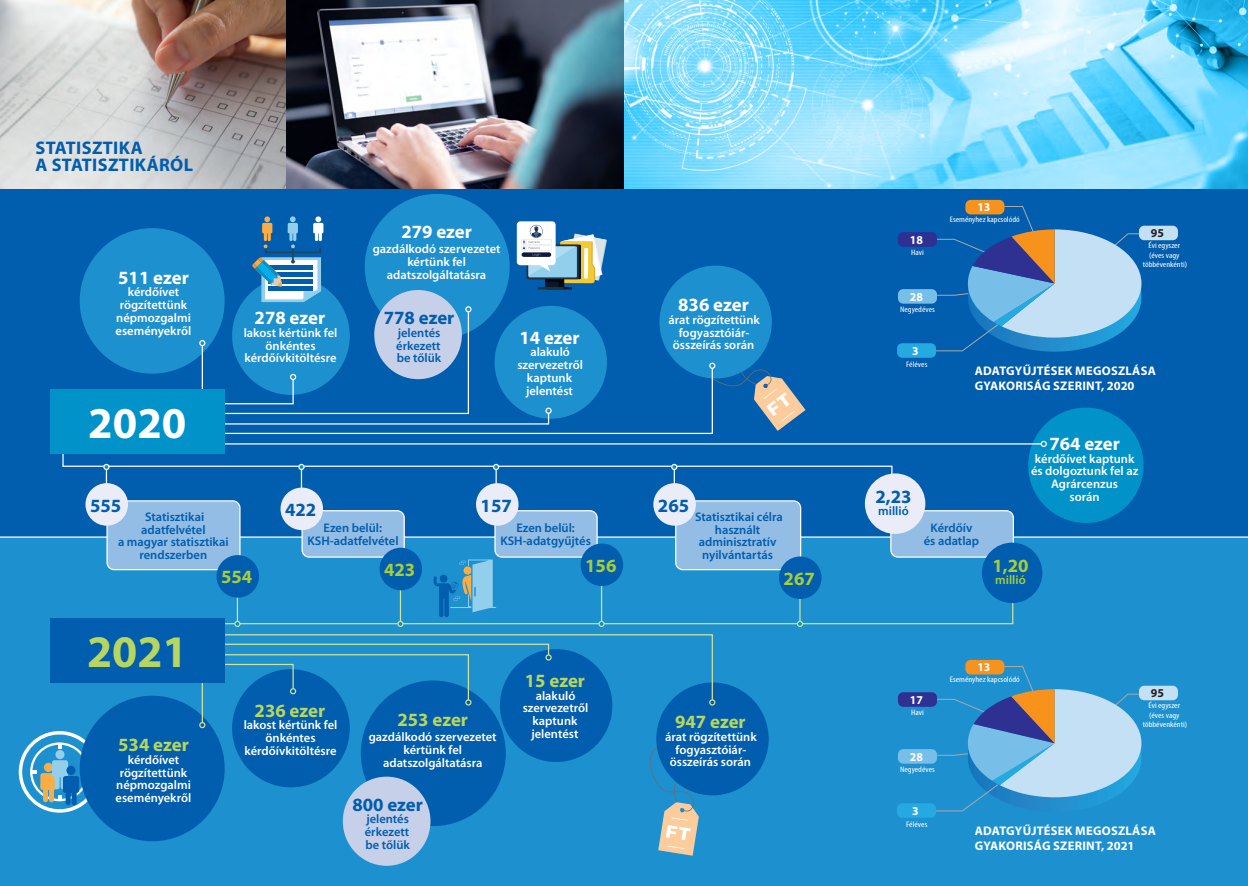
<style>
.page{position:relative;width:1248px;height:886px;background:#fff}
.page>*{position:absolute;margin:0;border:0;box-sizing:border-box;transform-origin:0 0}
.t1{font:700 45.38px "Myriad Pro";color:#b6d65f}
.t2{font:700 44.25px "Myriad Pro";color:#fff}
.t3{font:700 18.75px "Myriad Pro";color:#fff}
.t4{font:700 18.75px "Myriad Pro";color:#b6d65f}
.t5{font:700 18.75px "Myriad Pro";color:#015dad}
.t6{font:700 18.75px "Myriad Pro";color:#a6ce39}
.t7{font:700 18.25px/16.9px "Myriad Pro";letter-spacing:.02em;color:#015dad}
.t8{font:600 12.5px/12.8px "Myriad Pro";color:#fff;text-align:center}
.t9{font:600 12.5px/12.8px "Myriad Pro";color:#015dad;text-align:center}
.t10{font:700 12.5px/15px "Myriad Pro";letter-spacing:.02em;color:#fff}
.t11{font:600 12.5px "Myriad Pro";color:#a6ce39}
.t12{font:700 12px "Myriad Pro";color:#fff}
.t13{font:700 12px "Myriad Pro";color:#231f20}
.t14{font:condensed 8px/9.6px "Myriad Pro";color:#fff;text-align:center;scale:1.18 1}
</style>
<div class="page">
<div style="left:0;top:0;width:1247px;height:886px;background:#1d90d0"></div>
<div style="left:0;top:188px;width:1247px;height:349px;background:#015dad"></div>
<img style="left:0;top:0;width:624px;height:188px">
<div style="left:1138px;top:686px;width:39px;height:14px;background:#c3e0f4;border-radius:5px"></div>
<div style="left:897px;top:692px;width:39px;height:15px;background:#2e3092;border-radius:5px"></div>
<div style="left:965px;top:660px;width:39px;height:14px;background:#f7931d;border-radius:5px"></div>
<div style="left:897px;top:749px;width:39px;height:15px;background:#77bee9;border-radius:5px"></div>
<svg style="left:929px;top:666px;width:214px;height:149px"></svg>
<div style="left:896px;top:803px;width:39px;height:15px;background:#24aae1;border-radius:5px"></div>
<hr style="left:0;top:536px;width:1247px;height:2px;background:#fff">
<div style="left:656px;top:682px;width:112px;height:113px;background:#015dad;border-radius:50%"></div>
<div style="left:365px;top:194px;width:144px;height:145px;background:#1d90d0;border-radius:50%"></div>
<div style="left:302px;top:511px;width:102px;height:46px;background:#93bde5;border-radius:7px"></div>
<div style="left:301px;top:510px;width:104px;height:48px;border:1px solid #fff;border-radius:7px"></div>
<div style="left:495px;top:511px;width:102px;height:46px;background:#93bde5;border-radius:7px"></div>
<div style="left:494px;top:510px;width:103px;height:48px;border:1px solid #fff;border-radius:7px"></div>
<div style="left:1138px;top:226px;width:39px;height:14px;background:#c3e0f4;border-radius:5px"></div>
<div style="left:897px;top:232px;width:39px;height:15px;background:#2e3092;border-radius:5px"></div>
<div style="left:965px;top:200px;width:39px;height:14px;background:#f7931d;border-radius:5px"></div>
<div style="left:897px;top:289px;width:39px;height:15px;background:#77bee9;border-radius:5px"></div>
<svg style="left:929px;top:206px;width:214px;height:149px"></svg>
<div style="left:896px;top:343px;width:39px;height:15px;background:#24aae1;border-radius:5px"></div>
<div style="left:675px;top:501px;width:125px;height:69px;background:#93bde5;border-radius:7px"></div>
<div style="left:675px;top:500px;width:126px;height:70px;border:1px solid #fff;border-radius:7px"></div>
<div style="left:107px;top:501px;width:133px;height:69px;background:#93bde5;border-radius:7px"></div>
<div style="left:106px;top:500px;width:134px;height:70px;border:1px solid #fff;border-radius:7px"></div>
<div style="left:890px;top:511px;width:123px;height:46px;background:#93bde5;border-radius:7px"></div>
<div style="left:890px;top:510px;width:123px;height:48px;border:1px solid #fff;border-radius:7px"></div>
<div style="left:343px;top:776px;width:87px;height:90px;background:#c7d0e9;border-radius:50%"></div>
<div style="left:981px;top:543px;width:61px;height:60px;background:#015dad;border-radius:50%"></div>
<div style="left:1028px;top:408px;width:115px;height:115px;background:#0092c8;border-radius:50%"></div>
<hr style="left:143px;top:443px;width:898px;height:1px;background:#fff">
<svg style="left:1040px;top:441px;width:6px;height:6px"></svg>
<div style="left:50px;top:618px;width:175px;height:64px;background:#015dad"></div>
<svg style="left:62px;top:454px;width:831px;height:35px"></svg>
<hr style="left:106px;top:469px;width:1px;height:32px;background:#fff">
<div style="left:103px;top:464px;width:7px;height:6px;border:1px solid #fff;border-radius:50%"></div>
<svg style="left:142px;top:559px;width:872px;height:68px"></svg>
<div style="left:779px;top:556px;width:42px;height:43px;background:#015dad;border-radius:50%"></div>
<div style="left:379px;top:548px;width:43px;height:42px;background:#015dad;border-radius:50%"></div>
<div style="left:580px;top:543px;width:43px;height:43px;background:#015dad;border-radius:50%"></div>
<div style="left:216px;top:555px;width:43px;height:43px;background:#015dad;border-radius:50%"></div>
<div style="left:85px;top:483px;width:43px;height:43px;background:#eaedf7;border-radius:50%"></div>
<div style="left:280px;top:487px;width:43px;height:43px;background:#eaedf7;border-radius:50%"></div>
<div style="left:476px;top:483px;width:42px;height:43px;background:#eaedf7;border-radius:50%"></div>
<div style="left:864px;top:473px;width:61px;height:61px;background:#eaedf7;border-radius:50%"></div>
<div style="left:653px;top:483px;width:42px;height:43px;background:#eaedf7;border-radius:50%"></div>
<div style="left:50px;top:389px;width:175px;height:65px;background:#0092c8"></div>
<img style="left:624px;top:0;width:623px;height:188px">
<svg style="left:944px;top:12px;width:198px;height:66px;background:#b6eafe"></svg>
<svg style="left:19px;top:634px;width:696px;height:222px"></svg>
<svg style="left:79px;top:216px;width:726px;height:218px"></svg>
<h3 class="t7" style="left:36px;top:139px;width:159px">STATISZTIKA<br>A STATISZTIKÁRÓL</h3>
<h3 class="t3" style="left:118px;top:265px;width:72px">511 ezer</h3>
<p class="t8" style="left:116px;top:285px;width:77px">kérdőívet rögzítettünk népmozgalmi eseményekről</p>
<h3 class="t3" style="left:254px;top:306px;width:72px">278 ezer</h3>
<p class="t8" style="left:244px;top:326px;width:95px">lakost kértünk fel önkéntes kérdőívkitöltésre</p>
<h3 class="t3" style="left:401px;top:220px;width:72px">279 ezer</h3>
<p class="t8" style="left:372px;top:242px;width:129px">gazdálkodó szervezetet kértünk fel adatszolgáltatásra</p>
<h3 class="t5" style="left:384px;top:305px;width:72px">778 ezer</h3>
<p class="t9" style="left:396px;top:326px;width:47px;text-align:justify">jelentés érkezett be tőlük</p>
<h3 class="t3" style="left:519px;top:325px;width:62px">14 ezer</h3>
<p class="t8" style="left:517px;top:345px;width:67px">alakuló szervezetről kaptunk jelentést</p>
<h3 class="t3" style="left:678px;top:293px;width:72px">836 ezer</h3>
<p class="t8" style="left:668px;top:313px;width:93px">árat rögzítettünk fogyasztóiár&shy;összeírás során</p>
<p class="t12" style="left:909px;top:232px;width:15px">18</p>
<p class="t14" style="left:911px;top:248px;width:12px">Havi</p>
<p class="t12" style="left:909px;top:289px;width:15px">28</p>
<p class="t14" style="left:900px;top:305px;width:31px">Negyedéves</p>
<p class="t12" style="left:912px;top:343px;width:8px">3</p>
<p class="t14" style="left:906px;top:359px;width:20px">Féléves</p>
<p class="t12" style="left:977px;top:200px;width:15px">13</p>
<p class="t14" style="left:949px;top:214px;width:61px">Eseményhez kapcsolódó</p>
<p class="t13" style="left:1150px;top:225px;width:15px">95</p>
<p class="t14" style="left:1142px;top:241px;width:39px">Évi egyszer (éves vagy többévenkénti)</p>
<p class="t10" style="left:974px;top:363px;width:183px">ADATGYŰJTÉSEK MEGOSZLÁSA<br>GYAKORISÁG SZERINT, 2020</p>
<h2 class="t2" style="left:88px;top:394px;width:100px">2020</h2>
<h3 class="t5" style="left:875px;top:484px;width:38px">2,23</h3>
<h3 class="t5" style="left:658px;top:493px;width:33px">265</h3>
<p class="t9" style="left:878px;top:504px;width:32px">millió</p>
<h3 class="t5" style="left:90px;top:493px;width:33px">555</h3>
<h3 class="t5" style="left:285px;top:497px;width:33px">422</h3>
<h3 class="t5" style="left:480px;top:493px;width:33px">157</h3>
<p class="t9" style="left:118px;top:510px;width:112px">Statisztikai adatfelvétel<br>a magyar statisztikai rendszerben</p>
<p class="t9" style="left:923px;top:521px;width:57px">Kérdőív és adatlap</p>
<p class="t9" style="left:695px;top:510px;width:89px">Statisztikai célra használt adminisztratív nyilvántartás</p>
<p class="t9" style="left:307px;top:521px;width:92px">Ezen belül:<br>KSH-adatfelvétel</p>
<p class="t9" style="left:500px;top:521px;width:92px">Ezen belül:<br>KSH-adatgyűjtés</p>
<h3 class="t6" style="left:384px;top:557px;width:33px">423</h3>
<h3 class="t6" style="left:585px;top:553px;width:33px">156</h3>
<h3 class="t6" style="left:221px;top:565px;width:33px">554</h3>
<h3 class="t6" style="left:783px;top:566px;width:33px">267</h3>
<h3 class="t3" style="left:1049px;top:431px;width:72px">764 ezer</h3>
<p class="t8" style="left:1030px;top:452px;width:109px">kérdőívet kaptunk és dolgoztunk fel az<br>Agrárcenzus<br>során</p>
<h3 class="t6" style="left:992px;top:553px;width:38px">1,20</h3>
<p class="t11" style="left:995px;top:572px;width:32px">millió</p>
<h1 class="t1" style="left:87px;top:622px;width:102px">2021</h1>
<h3 class="t4" style="left:118px;top:732px;width:72px">534 ezer</h3>
<p class="t8" style="left:116px;top:753px;width:77px">kérdőívet rögzítettünk népmozgalmi eseményekről</p>
<h3 class="t4" style="left:254px;top:698px;width:72px">236 ezer</h3>
<p class="t8" style="left:244px;top:718px;width:95px">lakost kértünk fel önkéntes kérdőívkitöltésre</p>
<h3 class="t4" style="left:397px;top:707px;width:72px">253 ezer</h3>
<p class="t8" style="left:369px;top:730px;width:129px">gazdálkodó szervezetet kértünk fel adatszolgáltatásra</p>
<h3 class="t5" style="left:352px;top:792px;width:72px">800 ezer</h3>
<p class="t9" style="left:365px;top:812px;width:47px;text-align:justify">jelentés érkezett be tőlük</p>
<h3 class="t4" style="left:525px;top:668px;width:62px">15 ezer</h3>
<p class="t8" style="left:522px;top:689px;width:67px">alakuló szervezetről kaptunk jelentést</p>
<h3 class="t4" style="left:675px;top:709px;width:72px">947 ezer</h3>
<p class="t8" style="left:665px;top:730px;width:93px">árat rögzítettünk fogyasztóiár&shy;összeírás során</p>
<p class="t12" style="left:909px;top:692px;width:15px">17</p>
<p class="t14" style="left:911px;top:708px;width:12px">Havi</p>
<p class="t12" style="left:909px;top:749px;width:15px">28</p>
<p class="t14" style="left:900px;top:765px;width:31px">Negyedéves</p>
<p class="t12" style="left:912px;top:803px;width:8px">3</p>
<p class="t14" style="left:906px;top:819px;width:20px">Féléves</p>
<p class="t12" style="left:977px;top:659px;width:15px">13</p>
<p class="t14" style="left:949px;top:674px;width:61px">Eseményhez kapcsolódó</p>
<p class="t13" style="left:1150px;top:685px;width:15px">95</p>
<p class="t14" style="left:1142px;top:700px;width:39px">Évi egyszer (éves vagy többévenkénti)</p>
<p class="t10" style="left:974px;top:822px;width:183px">ADATGYŰJTÉSEK MEGOSZLÁSA<br>GYAKORISÁG SZERINT, 2021</p>
</div>
